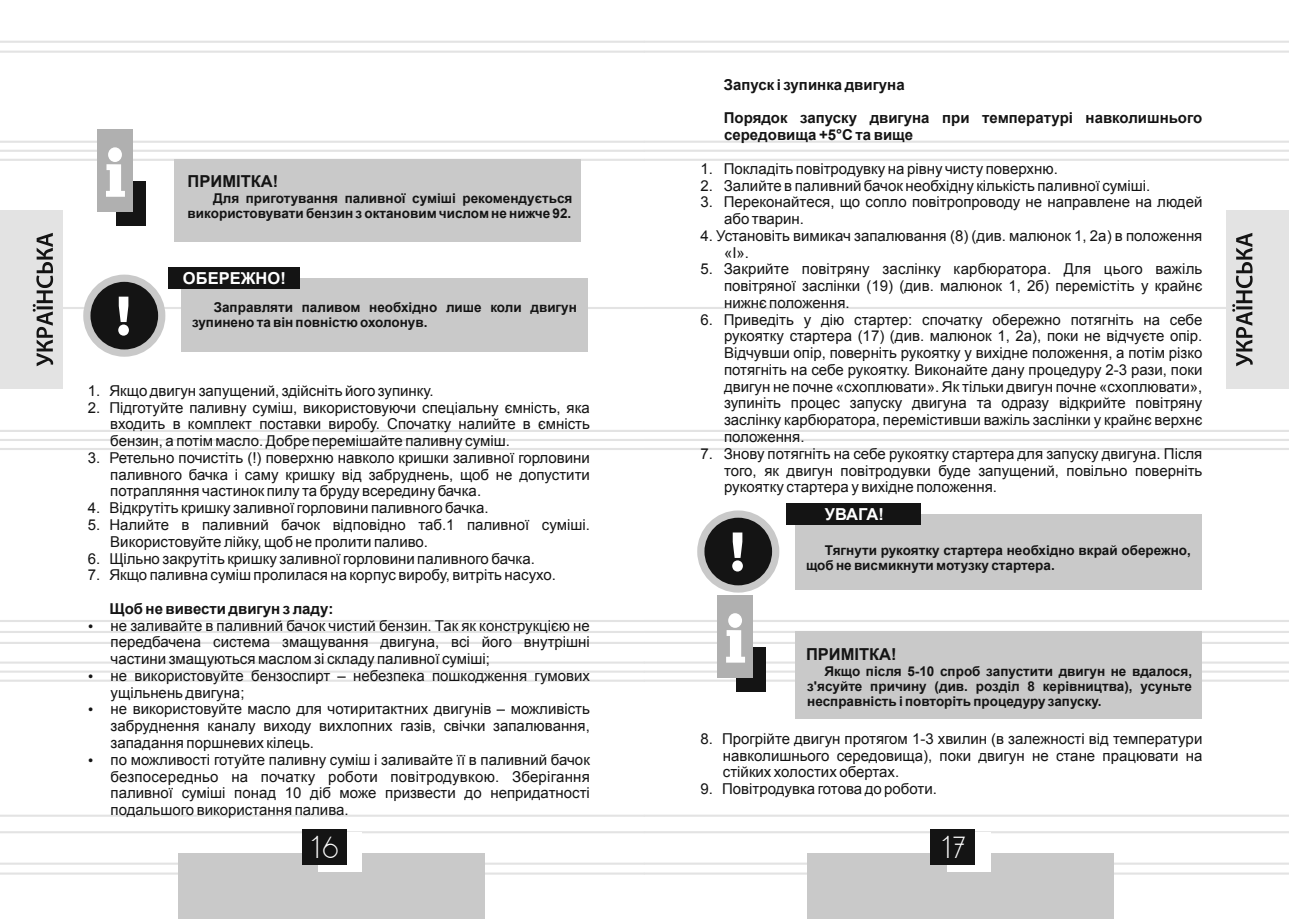
<style>
.page{position:relative;width:1289px;height:919px;background:#fff}
.page>*{position:absolute;margin:0;border:0;box-sizing:border-box;transform-origin:0 0}
.t1{font:26.25px "DS Standart Cyr";color:#fff}
.t2{font:700 16.5px "Arial";color:#141414}
.t3{font:700 16.5px "Arial";color:#fff}
.t4{font:15px/16.8px "Arial";color:#141414;text-align:justify}
.t5{font:700 15px/16.8px "Arial";color:#141414}
.t6{font:700 13.5px/15.1px "Arial";color:#141414}
</style>
<div class="page">
<hr style="left:644px;top:141px;width:644px;height:2px;background:#e3e3e3">
<hr style="left:644px;top:430px;width:644px;height:2px;background:#e3e3e3">
<hr style="left:644px;top:448px;width:644px;height:2px;background:#e3e3e3">
<hr style="left:644px;top:661px;width:644px;height:2px;background:#e3e3e3">
<hr style="left:644px;top:679px;width:644px;height:2px;background:#e3e3e3">
<hr style="left:644px;top:862px;width:644px;height:2px;background:#e3e3e3">
<hr style="left:644px;top:872px;width:644px;height:2px;background:#e3e3e3">
<hr style="left:644px;top:41px;width:644px;height:2px;background:#e3e3e3">
<hr style="left:644px;top:51px;width:644px;height:2px;background:#e3e3e3">
<hr style="left:644px;top:814px;width:644px;height:2px;background:#e3e3e3">
<hr style="left:644px;top:831px;width:644px;height:2px;background:#e3e3e3">
<hr style="left:644px;top:307px;width:644px;height:2px;background:#e3e3e3">
<hr style="left:0;top:141px;width:644px;height:2px;background:#e3e3e3">
<hr style="left:0;top:430px;width:644px;height:2px;background:#e3e3e3">
<hr style="left:0;top:439px;width:1288px;height:2px;background:#e3e3e3">
<hr style="left:0;top:448px;width:644px;height:2px;background:#e3e3e3">
<hr style="left:0;top:661px;width:644px;height:2px;background:#e3e3e3">
<svg style="left:0;top:669px;width:1288px;height:4px"></svg>
<hr style="left:0;top:679px;width:644px;height:2px;background:#e3e3e3">
<hr style="left:0;top:862px;width:644px;height:2px;background:#e3e3e3">
<hr style="left:0;top:872px;width:644px;height:2px;background:#e3e3e3">
<hr style="left:0;top:41px;width:644px;height:2px;background:#e3e3e3">
<hr style="left:0;top:51px;width:644px;height:2px;background:#e3e3e3">
<hr style="left:0;top:814px;width:644px;height:2px;background:#e3e3e3">
<hr style="left:0;top:831px;width:644px;height:2px;background:#e3e3e3">
<hr style="left:0;top:307px;width:644px;height:2px;background:#e3e3e3">
<div style="left:178px;top:853px;width:307px;height:65px;background:#c9c9c9"></div>
<div style="left:318px;top:832px;width:44px;height:39px;background:#fff"></div>
<div style="left:301px;top:829px;width:45px;height:36px;background:#141414"></div>
<div style="left:0;top:210px;width:62px;height:179px;background:#e3e3e3"></div>
<svg style="left:33px;top:233px;width:20px;height:133px"></svg>
<div style="left:807px;top:853px;width:306px;height:65px;background:#c9c9c9"></div>
<div style="left:946px;top:832px;width:44px;height:39px;background:#fff"></div>
<div style="left:930px;top:829px;width:45px;height:36px;background:#141414"></div>
<div style="left:1226px;top:210px;width:62px;height:179px;background:#e3e3e3"></div>
<svg style="left:1232px;top:233px;width:20px;height:133px"></svg>
<div style="left:83px;top:274px;width:82px;height:83px;border:14px solid #c9c9c9;border-radius:50%"></div>
<div style="left:90px;top:282px;width:68px;height:67px;background:#141414;border-radius:50%"></div>
<svg style="left:118px;top:296px;width:11px;height:39px"></svg>
<div style="left:181px;top:278px;width:406px;height:74px;background:#c9c9c9"></div>
<div style="left:168px;top:267px;width:131px;height:21px;background:#141414"></div>
<div style="left:116px;top:181px;width:29px;height:44px;background:#141414"></div>
<div style="left:97px;top:129px;width:36px;height:83px;background:#b0b0b0"></div>
<svg style="left:0;top:147px;width:1288px;height:50px"></svg>
<div style="left:175px;top:159px;width:406px;height:82px;background:#c9c9c9"></div>
<div style="left:697px;top:510px;width:82px;height:82px;border:14px solid #c9c9c9;border-radius:50%"></div>
<div style="left:704px;top:517px;width:68px;height:68px;background:#141414;border-radius:50%"></div>
<svg style="left:732px;top:532px;width:11px;height:39px"></svg>
<div style="left:794px;top:514px;width:407px;height:75px;background:#c9c9c9"></div>
<div style="left:786px;top:503px;width:134px;height:21px;background:#141414"></div>
<div style="left:736px;top:646px;width:29px;height:45px;background:#141414"></div>
<div style="left:717px;top:595px;width:36px;height:83px;background:#b0b0b0"></div>
<svg style="left:0;top:613px;width:1288px;height:49px"></svg>
<div style="left:794px;top:631px;width:407px;height:88px;background:#c9c9c9"></div>
<p class="t2" style="left:188px;top:170px;width:92px">ПРИМІТКА!</p>
<p class="t6" style="left:188px;top:191px;width:386px;text-align:right">Для приготування паливної суміші рекомендується використовувати бензин з октановим числом не нижче 92.</p>
<p class="t3" style="left:183px;top:267px;width:104px">ОБЕРЕЖНО!</p>
<p class="t6" style="left:192px;top:300px;width:386px;text-indent:22px">Заправляти паливом необхідно лише коли двигун зупинено та він повністю охолонув.</p>
<p class="t4" style="left:88px;top:382px;width:347px">1. Якщо двигун запущений, здійсніть його зупинку.</p>
<p class="t4" style="left:110px;top:399px;width:481px;text-indent:-22px">2. Підготуйте паливну суміш, використовуючи спеціальну ємність, яка входить в комплект поставки виробу. Спочатку налийте в ємність бензин, а потім масло. Добре перемішайте паливну суміш.</p>
<p class="t4" style="left:110px;top:449px;width:481px;text-indent:-22px">3. Ретельно почистіть (!) поверхню навколо кришки заливної горловини паливного бачка і саму кришку від забруднень, щоб не допустити потрапляння частинок пилу та бруду всередину бачка.</p>
<p class="t4" style="left:88px;top:499px;width:402px">4. Відкрутіть кришку заливної горловини паливного бачка.</p>
<p class="t4" style="left:110px;top:516px;width:481px;text-indent:-22px">5. Налийте в паливний бачок відповідно таб.1 паливної суміші.<br>Використовуйте лійку, щоб не пролити паливо.</p>
<p class="t4" style="left:88px;top:550px;width:448px">6. Щільно закрутіть кришку заливної горловини паливного бачка.</p>
<p class="t4" style="left:88px;top:566px;width:470px">7. Якщо паливна суміш пролилася на корпус виробу, витріть насухо.</p>
<p class="t5" style="left:109px;top:600px;width:225px">Щоб не вивести двигун з ладу:</p>
<p class="t4" style="left:111px;top:617px;width:481px;text-indent:-23px">• не заливайте в паливний бачок чистий бензин. Так як конструкцією не передбачена система змащування двигуна, всі його внутрішні частини змащуються маслом зі складу паливної суміші;</p>
<p class="t4" style="left:111px;top:667px;width:481px;text-indent:-23px">• не використовуйте бензоспирт – небезпека пошкодження гумових ущільнень двигуна;</p>
<p class="t4" style="left:111px;top:701px;width:481px;text-indent:-23px">• не використовуйте масло для чотиритактних двигунів – можливість забруднення каналу виходу вихлопних газів, свічки запалювання, западання поршневих кілець.</p>
<p class="t4" style="left:111px;top:751px;width:481px;text-indent:-23px">• по можливості готуйте паливну суміш і заливайте її в паливний бачок безпосередньо на початку роботи повітродувкою. Зберігання паливної суміші понад 10 діб може призвести до непридатності подальшого використання палива.</p>
<h1 class="t1" style="left:311px;top:835px;width:28px">16</h1>
<p class="t5" style="left:723px;top:77px;width:182px">Запуск і зупинка двигуна</p>
<p class="t5" style="left:723px;top:110px;width:480px">Порядок запуску двигуна при температурі навколишнього середовища +5°С та вище</p>
<p class="t4" style="left:700px;top:160px;width:359px">1. Покладіть повітродувку на рівну чисту поверхню.</p>
<p class="t4" style="left:700px;top:177px;width:451px">2. Залийте в паливний бачок необхідну кількість паливної суміші.</p>
<p class="t4" style="left:724px;top:194px;width:480px;text-indent:-24px">3. Переконайтеся, що сопло повітропроводу не направлене на людей або тварин.</p>
<p class="t4" style="left:724px;top:227px;width:480px;text-indent:-24px">4. Установіть вимикач запалювання (8) (див. малюнок 1, 2а) в положення «І».</p>
<p class="t4" style="left:724px;top:261px;width:480px;text-indent:-24px">5. Закрийте повітряну заслінку карбюратора. Для цього важіль повітряної заслінки (19) (див. малюнок 1, 2б) перемістіть у крайнє нижнє положення.</p>
<p class="t4" style="left:724px;top:311px;width:480px;text-indent:-24px">6. Приведіть у дію стартер: спочатку обережно потягніть на себе рукоятку стартера (17) (див. малюнок 1, 2а), поки не відчуєте опір.<br>Відчувши опір, поверніть рукоятку у вихідне положення, а потім різко потягніть на себе рукоятку. Виконайте дану процедуру 2-3 рази, поки двигун не почне «схоплювати». Як тільки двигун почне «схоплювати», зупиніть процес запуску двигуна та одразу відкрийте повітряну заслінку карбюратора, перемістивши важіль заслінки у крайнє верхнє положення.</p>
<p class="t4" style="left:724px;top:445px;width:480px;text-indent:-24px">7. Знову потягніть на себе рукоятку стартера для запуску двигуна. Після того, як двигун повітродувки буде запущений, повільно поверніть рукоятку стартера у вихідне положення.</p>
<p class="t3" style="left:824px;top:503px;width:60px">УВАГА!</p>
<p class="t6" style="left:806px;top:543px;width:386px;text-indent:19px">Тягнути рукоятку стартера необхідно вкрай обережно, щоб не висмикнути мотузку стартера.</p>
<p class="t2" style="left:806px;top:643px;width:92px">ПРИМІТКА!</p>
<p class="t6" style="left:807px;top:664px;width:386px;text-align:justify;text-indent:17px">Якщо після 5-10 спроб запустити двигун не вдалося, з'ясуйте причину (див. розділ 8 керівництва), усуньте несправність і повторіть процедуру запуску.</p>
<p class="t4" style="left:723px;top:730px;width:481px;text-indent:-22px">8. Прогрійте двигун протягом 1-3 хвилин (в залежності від температури навколишнього середовища), поки двигун не стане працювати на стійких холостих обертах.</p>
<p class="t4" style="left:700px;top:780px;width:238px">9. Повітродувка готова до роботи.</p>
<h1 class="t1" style="left:941px;top:835px;width:25px">17</h1>
</div>
